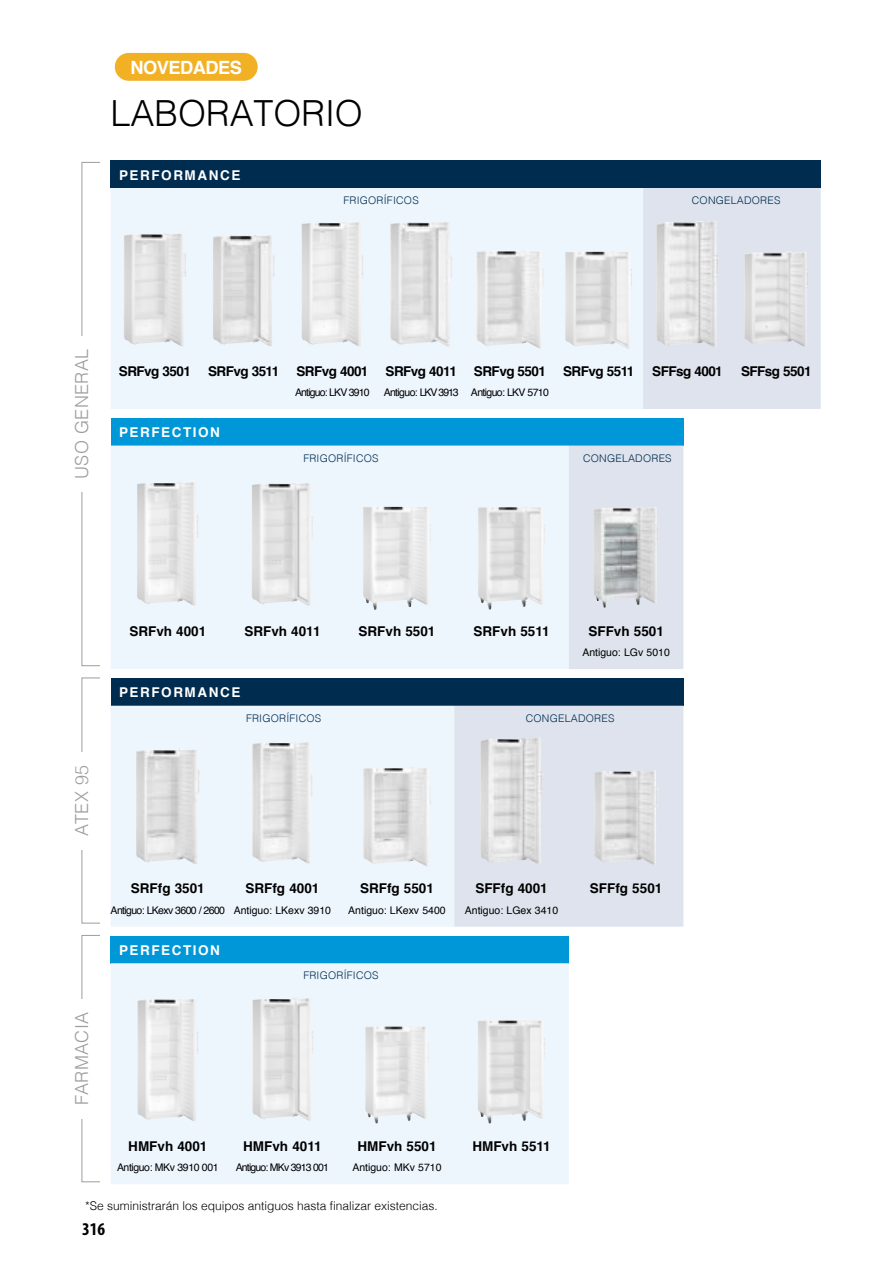
<style>
.page{position:relative;width:893px;height:1263px;background:#fff}
.page>*{position:absolute;margin:0;border:0;box-sizing:border-box;transform-origin:0 0}
.t1{font:300 36px "Helvetica";letter-spacing:-.005em;color:#000}
.t2{font:700 18.3px "Helvetica";letter-spacing:-.03em;color:#fff}
.t3{font:300 18px "Helvetica";letter-spacing:.02em;color:#9d9d9c}
.t4{font:700 condensed 18px "Myriad Pro";color:#000}
.t5{font:700 13.5px "Helvetica";color:#000}
.t6{font:700 13.5px "Helvetica";letter-spacing:-.04em;color:#000}
.t7{font:700 13.5px "Helvetica";letter-spacing:.115em;color:#fff}
.t8{font:300 12px "Helvetica";color:#000}
.t9{font:300 10.5px "Helvetica";letter-spacing:.02em;color:#002c50}
.t10{font:10.5px "Helvetica";color:#000}
.t11{font:10.5px "Helvetica";letter-spacing:-.06em;color:#000}
.t12{font:10.5px "Helvetica";letter-spacing:-.08em;color:#000}
.t13{font:10.5px "Helvetica";letter-spacing:-.04em;color:#000}
</style>
<div class="page">
<hr style="left:892px;top:0;width:1px;height:1263px;background:#ededed">
<div style="left:111px;top:161px;width:710px;height:27px;background:#002c50"></div>
<svg style="left:111px;top:188px;width:532px;height:221px;background:#ecf3fa"></svg>
<svg style="left:643px;top:188px;width:178px;height:221px;background:#dee3ec"></svg>
<img style="left:123px;top:233px;width:43px;height:112px">
<img style="left:212px;top:234px;width:47px;height:111px">
<img style="left:301px;top:222px;width:50px;height:123px">
<img style="left:390px;top:221px;width:49px;height:124px">
<img style="left:476px;top:250px;width:68px;height:98px">
<img style="left:565px;top:250px;width:46px;height:97px">
<img style="left:656px;top:221px;width:59px;height:125px">
<img style="left:744px;top:252px;width:47px;height:93px">
<div style="left:111px;top:678px;width:572px;height:28px;background:#002c50"></div>
<svg style="left:111px;top:706px;width:343px;height:221px;background:#ecf3fa"></svg>
<div style="left:454px;top:706px;width:229px;height:221px;background:#dee3ed"></div>
<img style="left:136px;top:749px;width:47px;height:114px">
<img style="left:252px;top:742px;width:47px;height:120px">
<img style="left:363px;top:767px;width:46px;height:97px">
<img style="left:480px;top:737px;width:59px;height:126px">
<img style="left:594px;top:770px;width:46px;height:93px">
<div style="left:111px;top:418px;width:572px;height:28px;background:#0097d9"></div>
<svg style="left:111px;top:446px;width:458px;height:223px;background:#ecf3fb"></svg>
<svg style="left:569px;top:446px;width:114px;height:223px;background:#dde1eb"></svg>
<img style="left:137px;top:482px;width:49px;height:122px">
<img style="left:251px;top:482px;width:49px;height:122px">
<img style="left:363px;top:505px;width:46px;height:105px">
<img style="left:478px;top:506px;width:46px;height:103px">
<img style="left:593px;top:507px;width:45px;height:99px">
<div style="left:111px;top:936px;width:458px;height:27px;background:#0097d9"></div>
<svg style="left:111px;top:963px;width:458px;height:221px;background:#ecf3fb"></svg>
<img style="left:137px;top:998px;width:50px;height:122px">
<img style="left:252px;top:998px;width:48px;height:121px">
<img style="left:365px;top:1025px;width:44px;height:98px">
<img style="left:477px;top:1019px;width:47px;height:104px">
<div style="left:82px;top:162px;width:18px;height:504px;border:1px solid #9d9d9c"></div>
<div style="left:82px;top:677px;width:18px;height:246px;border:1px solid #9d9d9c"></div>
<div style="left:82px;top:935px;width:18px;height:247px;border:1px solid #9d9d9c"></div>
<div style="left:63px;top:336px;width:38px;height:156px;background:#fff"></div>
<div style="left:63px;top:752px;width:38px;height:97px;background:#fff"></div>
<div style="left:63px;top:999px;width:38px;height:119px;background:#fff"></div>
<div style="left:115px;top:53px;width:143px;height:28px;background:#f2b125;border-radius:14px"></div>
<h2 class="t2" style="left:131px;top:53px;width:113px">NOVEDADES</h2>
<h1 class="t1" style="left:111px;top:83px;width:254px">LABORATORIO</h1>
<p class="t7" style="left:119px;top:164px;width:123px">PERFORMANCE</p>
<p class="t9" style="left:343px;top:191px;width:77px">FRIGORÍFICOS</p>
<p class="t9" style="left:692px;top:191px;width:90px">CONGELADORES</p>
<h3 class="t3" style="left:67px;top:479px;width:132px;rotate:-90deg">USO GENERAL</h3>
<p class="t6" style="left:119px;top:360px;width:74px">SRFvg 3501</p>
<p class="t6" style="left:208px;top:360px;width:73px">SRFvg 3511</p>
<p class="t6" style="left:296px;top:360px;width:74px">SRFvg 4001</p>
<p class="t12" style="left:295px;top:384px;width:76px">Antiguo: LKV 3910</p>
<p class="t7" style="left:119px;top:421px;width:102px">PERFECTION</p>
<p class="t6" style="left:386px;top:360px;width:73px">SRFvg 4011</p>
<p class="t11" style="left:384px;top:384px;width:77px">Antiguo: LKV 3913</p>
<p class="t6" style="left:474px;top:360px;width:74px">SRFvg 5501</p>
<p class="t11" style="left:471px;top:384px;width:80px">Antiguo: LKV 5710</p>
<p class="t6" style="left:563px;top:360px;width:73px">SRFvg 5511</p>
<p class="t6" style="left:652px;top:360px;width:72px">SFFsg 4001</p>
<p class="t6" style="left:741px;top:360px;width:72px">SFFsg 5501</p>
<p class="t9" style="left:303px;top:449px;width:77px">FRIGORÍFICOS</p>
<p class="t9" style="left:583px;top:449px;width:90px">CONGELADORES</p>
<h3 class="t3" style="left:67px;top:836px;width:73px;rotate:-90deg">ATEX 95</h3>
<h3 class="t3" style="left:67px;top:1105px;width:95px;rotate:-90deg">FARMACIA</h3>
<p class="t5" style="left:129px;top:620px;width:78px">SRFvh 4001</p>
<p class="t5" style="left:244px;top:620px;width:78px">SRFvh 4011</p>
<p class="t5" style="left:359px;top:620px;width:78px">SRFvh 5501</p>
<p class="t5" style="left:473px;top:620px;width:78px">SRFvh 5511</p>
<p class="t5" style="left:588px;top:620px;width:77px">SFFvh 5501</p>
<p class="t10" style="left:582px;top:644px;width:89px">Antiguo: LGv 5010</p>
<p class="t7" style="left:119px;top:681px;width:123px">PERFORMANCE</p>
<p class="t9" style="left:246px;top:709px;width:77px">FRIGORÍFICOS</p>
<p class="t9" style="left:526px;top:709px;width:90px">CONGELADORES</p>
<p class="t5" style="left:131px;top:878px;width:75px">SRFfg 3501</p>
<p class="t11" style="left:111px;top:902px;width:116px">Antiguo: LKexv 3600 / 2600</p>
<p class="t5" style="left:245px;top:878px;width:75px">SRFfg 4001</p>
<p class="t10" style="left:234px;top:902px;width:99px">Antiguo: LKexv 3910</p>
<p class="t5" style="left:360px;top:878px;width:75px">SRFfg 5501</p>
<p class="t10" style="left:348px;top:902px;width:99px">Antiguo: LKexv 5400</p>
<p class="t7" style="left:119px;top:939px;width:102px">PERFECTION</p>
<p class="t9" style="left:303px;top:967px;width:77px">FRIGORÍFICOS</p>
<p class="t5" style="left:475px;top:878px;width:74px">SFFfg 4001</p>
<p class="t10" style="left:465px;top:902px;width:95px">Antiguo: LGex 3410</p>
<p class="t5" style="left:590px;top:878px;width:74px">SFFfg 5501</p>
<p class="t5" style="left:128px;top:1135px;width:81px">HMFvh 4001</p>
<p class="t13" style="left:117px;top:1160px;width:103px">Antiguo: MKv 3910 001</p>
<p class="t5" style="left:243px;top:1135px;width:80px">HMFvh 4011</p>
<p class="t12" style="left:236px;top:1160px;width:95px">Antiguo: MKv 3913 001</p>
<p class="t5" style="left:357px;top:1135px;width:81px">HMFvh 5501</p>
<p class="t10" style="left:352px;top:1160px;width:91px">Antiguo: MKv 5710</p>
<p class="t5" style="left:472px;top:1135px;width:80px">HMFvh 5511</p>
<p class="t8" style="left:85px;top:1196px;width:354px">*Se suministrarán los equipos antiguos hasta finalizar existencias.</p>
<h3 class="t4" style="left:82px;top:1218px;width:25px">316</h3>
</div>
